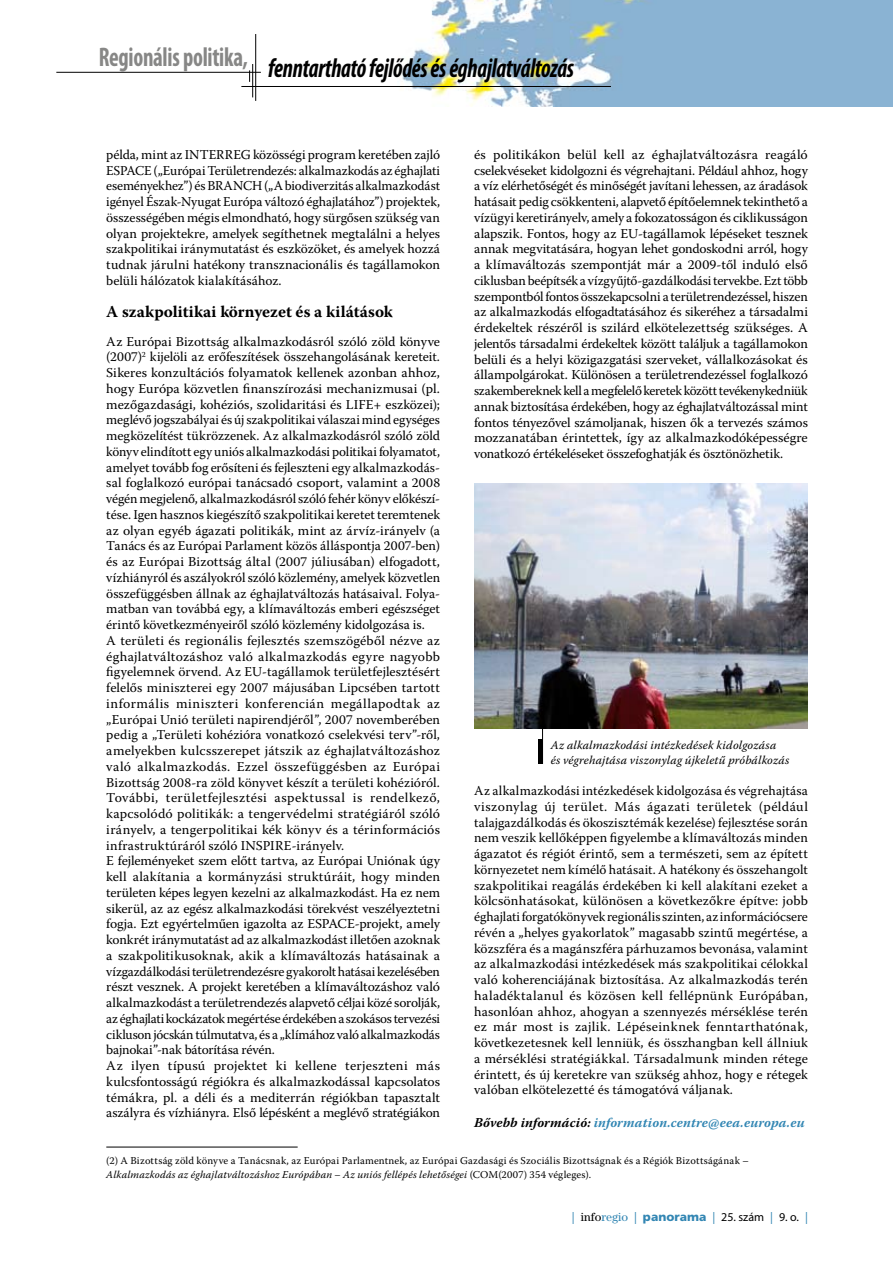
<style>
.page{position:relative;width:893px;height:1263px;background:#fff}
.page>*{position:absolute;margin:0;border:0;box-sizing:border-box;transform-origin:0 0}
.t1{font:italic 700 condensed 27px "Myriad Pro";letter-spacing:-.01em;color:#000;scale:.85 1}
.t2{font:700 16.5px "Warnock Pro";letter-spacing:.005em;color:#000}
.t3{font:13.5px/15.8px "Warnock Pro";color:#000;text-align:justify}
.t4{font:italic 700 13.5px "Warnock Pro";letter-spacing:.01em;color:#3286b3}
.t5{font:italic 12px/15px "Warnock Pro";letter-spacing:.015em;color:#000}
.t6{font:12px "Myriad Pro";color:#000}
.t7{font:10.5px/13.5px "Warnock Pro";letter-spacing:.02em;color:#000}
.s1{color:#000}
.s2{font-style:italic}
.s3{color:#3286b3}
.s4{font-family:"Century Std"}
.s5{font-family:"Century Std";color:#3286b3}
.s6{font-family:"Frutiger LT Std";font-weight:900;color:#3286b3}
</style>
<div class="page">
<img style="left:56px;top:0;width:837px;height:106px">
<hr style="left:241px;top:86px;width:370px;height:1px;background:#000">
<hr style="left:56px;top:72px;width:205px;height:1px;background:#000">
<hr style="left:255px;top:34px;width:1px;height:67px;background:#000">
<hr style="left:252px;top:64px;width:1px;height:33px;background:#000">
<hr style="left:106px;top:1147px;width:192px;height:1px;background:#000">
<hr style="left:538px;top:740px;width:4px;height:24px;background:#000">
<hr style="left:542px;top:727px;width:1px;height:37px;background:#000">
<img style="left:474px;top:484px;width:334px;height:244px">
<h1 class="t1" style="left:99px;top:51px;width:561px"><sup>Regionális</sup> <sup>politika,</sup> fenntartható fejlődés és éghajlatváltozás</h1>
<p class="t3" style="left:106px;top:146px;width:335px">példa, mint az INTERREG közösségi program keretében zajló ESPACE („Európai Területrendezés: alkalmazkodás az éghajlati eseményekhez”) és BRANCH („A biodiverzitás alkalmazkodást igényel Észak-Nyugat Európa változó éghajlatához”) projektek, összességében mégis elmondható, hogy sürgősen szükség van olyan projektekre, amelyek segíthetnek megtalálni a helyes szakpolitikai iránymutatást és eszközöket, és amelyek hozzá tudnak járulni hatékony transznacionális és tagállamokon belüli hálózatok kialakításához.</p>
<p class="t2" style="left:106px;top:302px;width:288px">A szakpolitikai környezet és a kilátások</p>
<p class="t3" style="left:106px;top:333px;width:335px;text-align:left">Az Európai Bizottság alkalmazkodásról szóló zöld könyve (2007)<sup>2</sup> kijelöli az erőfeszítések összehangolásának kereteit.<br>Sikeres konzultációs folyamatok kellenek azonban ahhoz, hogy Európa közvetlen finanszírozási mechanizmusai (pl. mezőgazdasági, kohéziós, szolidaritási és LIFE+ eszközei); meglévő jogszabályai és új szakpolitikai válaszai mind egységes megközelítést tükrözzenek. Az alkalmazkodásról szóló zöld könyv elindított egy uniós alkalmazkodási politikai folyamatot, amelyet tovább fog erősíteni és fejleszteni egy alkalmazkodás&shy;sal foglalkozó európai tanácsadó csoport, valamint a 2008 végén megjelenő, alkalmazkodásról szóló fehér könyv előkészí&shy;tése. Igen hasznos kiegészítő szakpolitikai keretet teremtenek az olyan egyéb ágazati politikák, mint az árvíz-irányelv (a Tanács és az Európai Parlament közös álláspontja 2007-ben) és az Európai Bizottság által (2007 júliusában) elfogadott, vízhiányról és aszályokról szóló közlemény, amelyek közvetlen összefüggésben állnak az éghajlatváltozás hatásaival. Folya&shy;matban van továbbá egy, a klímaváltozás emberi egészséget érintő következményeiről szóló közlemény kidolgozása is.<br>A területi és regionális fejlesztés szemszögéből nézve az éghajlatváltozáshoz való alkalmazkodás egyre nagyobb figyelemnek örvend. Az EU-tagállamok területfejlesztésért felelős miniszterei egy 2007 májusában Lipcsében tartott informális miniszteri konferencián megállapodtak az „Európai Unió területi napirendjéről”, 2007 novemberében pedig a „Területi kohézióra vonatkozó cselekvési terv”-ről, amelyekben kulcsszerepet játszik az éghajlatváltozáshoz való alkalmazkodás. Ezzel összefüggésben az Európai Bizottság 2008-ra zöld könyvet készít a területi kohézióról.<br>További, területfejlesztési aspektussal is rendelkező, kapcsolódó politikák: a tengervédelmi stratégiáról szóló irányelv, a tengerpolitikai kék könyv és a térinformációs infrastruktúráról szóló INSPIRE-irányelv.<br>E fejleményeket szem előtt tartva, az Európai Uniónak úgy kell alakítania a kormányzási struktúráit, hogy minden területen képes legyen kezelni az alkalmazkodást. Ha ez nem sikerül, az az egész alkalmazkodási törekvést veszélyeztetni fogja. Ezt egyértelműen igazolta az ESPACE-projekt, amely konkrét iránymutatást ad az alkalmazkodást illetően azoknak a szakpolitikusoknak, akik a klímaváltozás hatásainak a vízgazdálkodási területrendezésre gyakorolt hatásai kezelésében részt vesznek. A projekt keretében a klímaváltozáshoz való alkalmazkodást a területrendezés alapvető céljai közé sorolják, az éghajlati kockázatok megértése érdekében a szokásos tervezési cikluson jócskán túlmutatva, és a „klímához való alkalmazkodás bajnokai”-nak bátorítása révén.<br>Az ilyen típusú projektet ki kellene terjeszteni más kulcsfontosságú régiókra és alkalmazkodással kapcsolatos témákra, pl. a déli és a mediterrán régiókban tapasztalt aszályra és vízhiányra. Első lépésként a meglévő stratégiákon</p>
<p class="t3" style="left:474px;top:146px;width:335px">és politikákon belül kell az éghajlatváltozásra reagáló cselekvéseket kidolgozni és végrehajtani. Például ahhoz, hogy a víz elérhetőségét és minőségét javítani lehessen, az áradások hatásait pedig csökkenteni, alapvető építőelemnek tekinthető a vízügyi keretirányelv, amely a fokozatosságon és ciklikusságon alapszik. Fontos, hogy az EU-tagállamok lépéseket tesznek annak megvitatására, hogyan lehet gondoskodni arról, hogy a klímaváltozás szempontját már a 2009-től induló első ciklusban beépítsék a vízgyűjtő-gazdálkodási tervekbe. Ezt több szempontból fontos összekapcsolni a területrendezéssel, hiszen az alkalmazkodás elfogadtatásához és sikeréhez a társadalmi érdekeltek részéről is szilárd elkötelezettség szükséges. A jelentős társadalmi érdekeltek között találjuk a tagállamokon belüli és a helyi közigazgatási szerveket, vállalkozásokat és állampolgárokat. Különösen a területrendezéssel foglalkozó szakembereknek kell a megfelelő keretek között tevékenykedniük annak biztosítása érdekében, hogy az éghajlatváltozással mint fontos tényezővel számoljanak, hiszen ők a tervezés számos mozzanatában érintettek, így az alkalmazkodóképességre vonatkozó értékeléseket összefoghatják és ösztönözhetik.</p>
<p class="t5" style="left:551px;top:737px;width:240px">Az alkalmazkodási intézkedések kidolgozása<br>és végrehajtása viszonylag újkeletű próbálkozás</p>
<p class="t3" style="left:474px;top:782px;width:335px">Az alkalmazkodási intézkedések kidolgozása és végrehajtása viszonylag új terület. Más ágazati területek (például talajgazdálkodás és ökoszisztémák kezelése) fejlesztése során nem veszik kellőképpen figyelembe a klímaváltozás minden ágazatot és régiót érintő, sem a természeti, sem az épített környezetet nem kímélő hatásait. A hatékony és összehangolt szakpolitikai reagálás érdekében ki kell alakítani ezeket a kölcsönhatásokat, különösen a következőkre építve: jobb éghajlati forgatókönyvek regionális szinten, az információcsere révén a „helyes gyakorlatok” magasabb szintű megértése, a közszféra és a magánszféra párhuzamos bevonása, valamint az alkalmazkodási intézkedések más szakpolitikai célokkal való koherenciájának biztosítása. Az alkalmazkodás terén haladéktalanul és közösen kell fellépnünk Európában, hasonlóan ahhoz, ahogyan a szennyezés mérséklése terén ez már most is zajlik. Lépéseinknek fenntarthatónak, következetesnek kell lenniük, és összhangban kell állniuk a mérséklési stratégiákkal. Társadalmunk minden rétege érintett, és új keretekre van szükség ahhoz, hogy e rétegek valóban elkötelezetté és támogatóvá váljanak.</p>
<p class="t4" style="left:474px;top:1115px;width:332px"><span class="s1">Bővebb információ:</span> information.centre@eea.europa.eu</p>
<p class="t7" style="left:106px;top:1154px;width:644px">(2) A Bizottság zöld könyve a Tanácsnak, az Európai Parlamentnek, az Európai Gazdasági és Szociális Bizottságnak és a Régiók Bizottságának –<br><span class="s2">Alkalmazkodás az éghajlatváltozáshoz Európában – Az uniós fellépés lehetőségei</span> (COM(2007) 354 végleges).</p>
<p class="t6" style="left:572px;top:1209px;width:238px"><span class="s3">|</span> <span class="s4">info</span><span class="s5">regio</span> <span class="s3">|</span> <span class="s6">panorama</span> <span class="s3">|</span> 25. szám <span class="s3">|</span> 9. o. <span class="s3">|</span></p>
</div>
